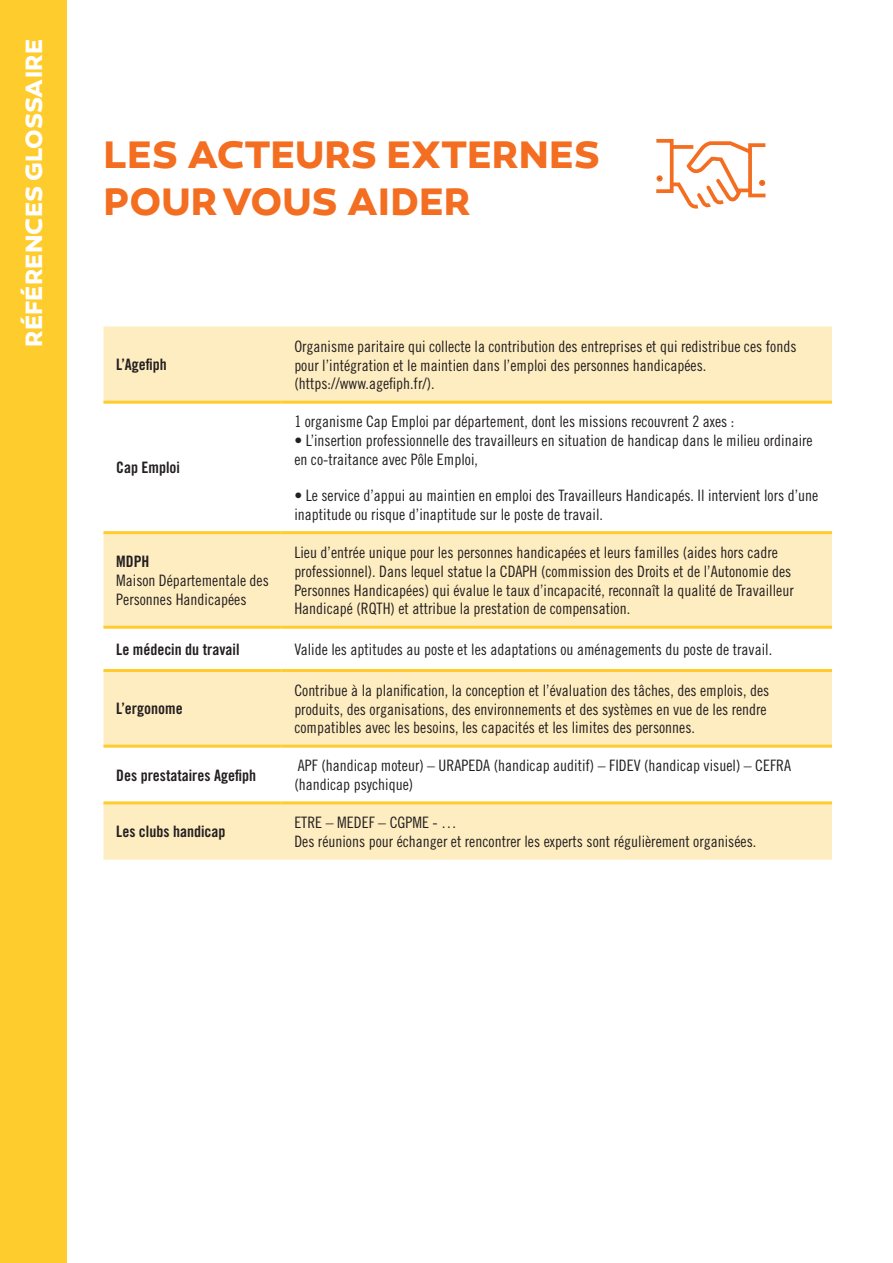
<style>
.page{position:relative;width:893px;height:1263px;background:#fff}
.page>*{position:absolute;margin:0;border:0;box-sizing:border-box;transform-origin:0 0}
.t1{font:700 39px/46.8px "Canaro";letter-spacing:.005em;color:#f36e21}
.t2{font:700 24px "Canaro";letter-spacing:.01em;color:#fff}
.t3{font:15.75px/18.9px "Trade Gothic Cond Eighteen";color:#231f20}
.t4{font:15.75px "Trade Gothic Bold Cond Twenty";color:#231f20}
.s1{font-family:"Trade Gothic Bold Cond Twenty"}
</style>
<div class="page">
<div style="left:0;top:0;width:67px;height:1263px;background:#fecc2d"></div>
<svg style="left:103px;top:326px;width:729px;height:534px;fill:#feedc1"></svg>
<hr style="left:103px;top:401px;width:179px;height:3px;background:#fecc2d">
<hr style="left:282px;top:401px;width:550px;height:3px;background:#fecc2d">
<hr style="left:103px;top:531px;width:179px;height:3px;background:#fecc2d">
<hr style="left:282px;top:531px;width:550px;height:3px;background:#fecc2d">
<hr style="left:103px;top:626px;width:179px;height:3px;background:#fecc2d">
<hr style="left:282px;top:626px;width:550px;height:3px;background:#fecc2d">
<hr style="left:103px;top:669px;width:179px;height:3px;background:#fecc2d">
<hr style="left:282px;top:669px;width:550px;height:3px;background:#fecc2d">
<hr style="left:103px;top:745px;width:179px;height:3px;background:#fecc2d">
<hr style="left:282px;top:745px;width:550px;height:3px;background:#fecc2d">
<hr style="left:103px;top:801px;width:179px;height:3px;background:#fecc2d">
<hr style="left:282px;top:801px;width:550px;height:3px;background:#fecc2d">
<svg style="left:656px;top:138px;width:110px;height:71px"></svg>
<h2 class="t2" style="left:19px;top:346px;width:309px;rotate:-90deg">RÉFÉRENCES GLOSSAIRE</h2>
<h1 class="t1" style="left:104px;top:131px;width:498px">LES ACTEURS EXTERNES<br>POUR VOUS AIDER</h1>
<p class="t4" style="left:116px;top:355px;width:52px">L’Agefiph</p>
<p class="t4" style="left:116px;top:458px;width:65px">Cap Emploi</p>
<p class="t4" style="left:116px;top:552px;width:35px">MDPH</p>
<p class="t3" style="left:116px;top:571px;width:154px">Maison Départementale des<br>Personnes Handicapées</p>
<p class="t3" style="left:294px;top:336px;width:504px">Organisme paritaire qui collecte la contribution des entreprises et qui redistribue ces fonds pour l’intégration et le maintien dans l’emploi des personnes handicapées. (https://www.agefiph.fr/).</p>
<p class="t3" style="left:294px;top:412px;width:441px">1 organisme Cap Emploi par département, dont les missions recouvrent 2 axes :</p>
<p class="t3" style="left:294px;top:431px;width:520px"><span class="s1">•</span> L’insertion professionnelle des travailleurs en situation de handicap dans le milieu ordinaire en co-traitance avec Pôle Emploi,</p>
<p class="t3" style="left:294px;top:486px;width:525px">• Le service d’appui au maintien en emploi des Travailleurs Handicapés. Il intervient lors d’une inaptitude ou risque d’inaptitude sur le poste de travail.</p>
<p class="t3" style="left:294px;top:542px;width:501px">Lieu d’entrée unique pour les personnes handicapées et leurs familles (aides hors cadre professionnel). Dans lequel statue la CDAPH (commission des Droits et de l’Autonomie des Personnes Handicapées) qui évalue le taux d’incapacité, reconnaît la qualité de Travailleur Handicapé (RQTH) et attribue la prestation de compensation.</p>
<p class="t4" style="left:116px;top:640px;width:125px">Le médecin du travail</p>
<p class="t3" style="left:294px;top:640px;width:479px">Valide les aptitudes au poste et les adaptations ou aménagements du poste de travail.</p>
<p class="t4" style="left:116px;top:699px;width:68px">L’ergonome</p>
<p class="t3" style="left:294px;top:680px;width:476px">Contribue à la planification, la conception et l’évaluation des tâches, des emplois, des produits, des organisations, des environnements et des systèmes en vue de les rendre compatibles avec les besoins, les capacités et les limites des personnes.</p>
<p class="t4" style="left:116px;top:765px;width:141px">Des prestataires Agefiph</p>
<p class="t3" style="left:294px;top:756px;width:498px">APF (handicap moteur) – URAPEDA (handicap auditif) – FIDEV (handicap visuel) – CEFRA (handicap psychique)</p>
<p class="t4" style="left:116px;top:822px;width:111px">Les clubs handicap</p>
<p class="t3" style="left:294px;top:813px;width:463px">ETRE – MEDEF – CGPME - …<br>Des réunions pour échanger et rencontrer les experts sont régulièrement organisées.</p>
</div>
